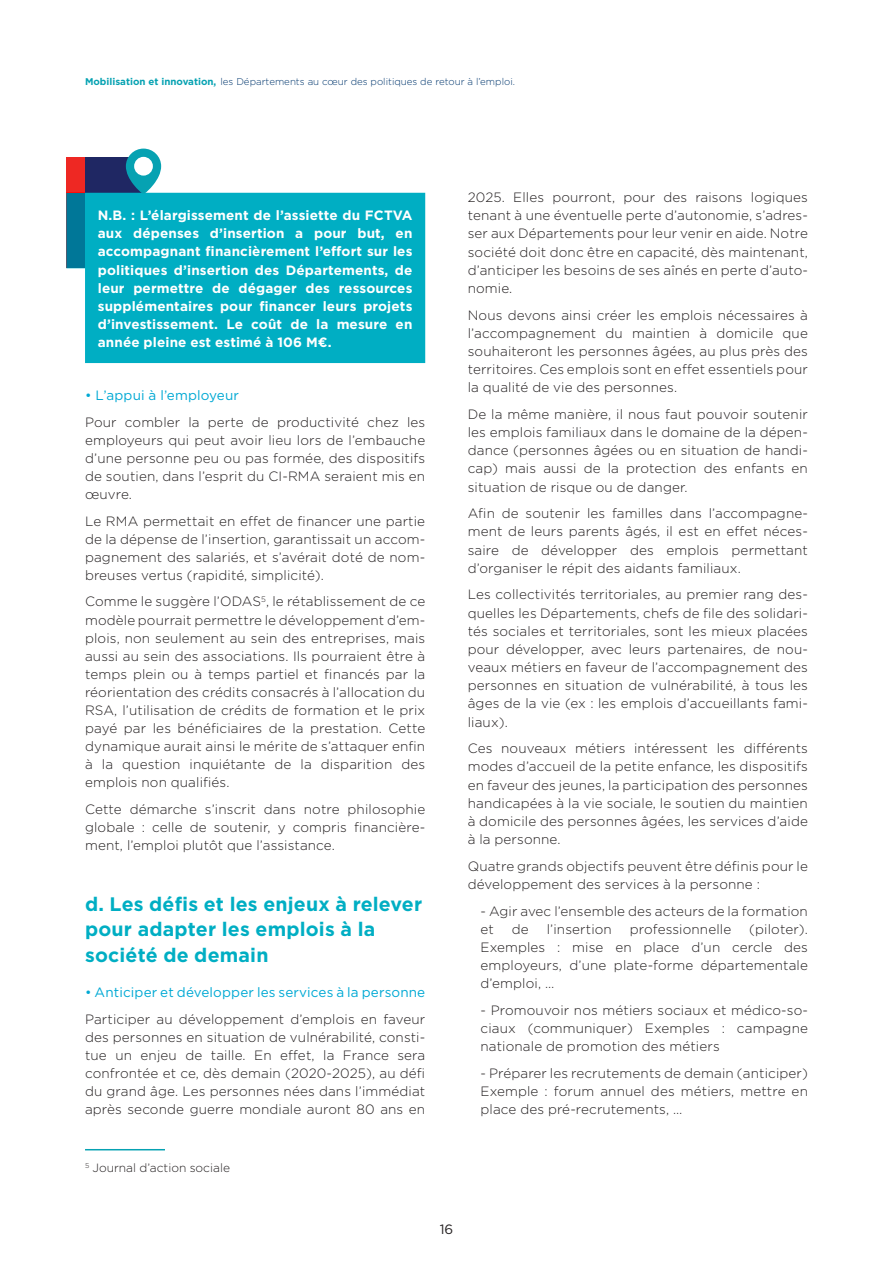
<style>
.page{position:relative;width:893px;height:1263px;background:#fff}
.page>*{position:absolute;margin:0;border:0;box-sizing:border-box;transform-origin:0 0}
.t1{font:700 19.5px/25.7px "Gotham";letter-spacing:.01em;color:#00aec3}
.t2{font:300 13.5px/18.1px "Gotham";letter-spacing:.01em;color:#231f20;text-align:justify}
.t3{font:700 13.5px/18.1px "Gotham";letter-spacing:.01em;color:#fff;text-align:justify}
.t4{font:13.5px "Gotham";letter-spacing:.01em;color:#00a9d4}
.t5{font:13.5px "Gotham";color:#231f20}
.t6{font:300 12px "Gotham";color:#231f20}
.t7{font:300 9.75px "Gotham";color:#01376e}
.s1{font-weight:700;color:#06a2b2}
</style>
<div class="page">
<div style="left:66px;top:157px;width:79px;height:36px;background:#1f2763"></div>
<div style="left:66px;top:193px;width:359px;height:170px;background:#00aec3"></div>
<div style="left:66px;top:157px;width:19px;height:36px;background:#ee2823"></div>
<div style="left:66px;top:193px;width:19px;height:75px;background:#007798"></div>
<svg style="left:126px;top:149px;width:35px;height:44px"></svg>
<div style="left:134px;top:157px;width:19px;height:19px;background:#fff;border-radius:50%"></div>
<hr style="left:85px;top:1149px;width:80px;height:1px;background:#06a2b2">
<p class="t7" style="left:85px;top:76px;width:431px"><span class="s1">Mobilisation et innovation,</span> les Départements au cœur des politiques de retour à l’emploi.</p>
<p class="t3" style="left:98px;top:206px;width:316px">N.B. : L’élargissement de l’assiette du FCTVA aux dépenses d’insertion a pour but, en accompagnant financièrement l’effort sur les politiques d’insertion des Départements, de leur permettre de dégager des ressources supplémentaires pour financer leurs projets d’investissement. Le coût de la mesure en année pleine est estimé à 106 M€.</p>
<p class="t4" style="left:85px;top:387px;width:155px">• L’appui à l’employeur</p>
<p class="t2" style="left:85px;top:412px;width:342px">Pour combler la perte de productivité chez les employeurs qui peut avoir lieu lors de l’embauche d’une personne peu ou pas formée, des dispositifs de soutien, dans l’esprit du CI-RMA seraient mis en œuvre.</p>
<p class="t2" style="left:85px;top:511px;width:342px">Le RMA permettait en effet de financer une partie de la dépense de l’insertion, garantissait un accom&shy;pagnement des salariés, et s’avérait doté de nom&shy;breuses vertus (rapidité, simplicité).</p>
<p class="t2" style="left:85px;top:592px;width:342px">Comme le suggère l’ODAS<sup>5</sup>, le rétablissement de ce modèle pourrait permettre le développement d’em&shy;plois, non seulement au sein des entreprises, mais aussi au sein des associations. Ils pourraient être à temps plein ou à temps partiel et financés par la réorientation des crédits consacrés à l’allocation du RSA, l’utilisation de crédits de formation et le prix payé par les bénéficiaires de la prestation. Cette dynamique aurait ainsi le mérite de s’attaquer enfin à la question inquiétante de la disparition des emplois non qualifiés.</p>
<p class="t2" style="left:85px;top:800px;width:342px">Cette démarche s’inscrit dans notre philosophie globale : celle de soutenir, y compris financière&shy;ment, l’emploi plutôt que l’assistance.</p>
<p class="t1" style="left:85px;top:891px;width:339px">d. Les défis et les enjeux à relever pour adapter les emplois à la société de demain</p>
<p class="t4" style="left:85px;top:984px;width:342px">• Anticiper et développer les services à la personne</p>
<p class="t2" style="left:85px;top:1009px;width:342px">Participer au développement d’emplois en faveur des personnes en situation de vulnérabilité, consti&shy;tue un enjeu de taille. En effet, la France sera confrontée et ce, dès demain (2020-2025), au défi du grand âge. Les personnes nées dans l’immédiat après seconde guerre mondiale auront 80 ans en</p>
<p class="t6" style="left:85px;top:1160px;width:146px"><sup>5</sup> Journal d’action sociale</p>
<p class="t2" style="left:468px;top:188px;width:342px">2025. Elles pourront, pour des raisons logiques tenant à une éventuelle perte d’autonomie, s’adres&shy;ser aux Départements pour leur venir en aide. Notre société doit donc être en capacité, dès maintenant, d’anticiper les besoins de ses aînés en perte d’auto&shy;nomie.</p>
<p class="t2" style="left:468px;top:305px;width:342px">Nous devons ainsi créer les emplois nécessaires à l’accompagnement du maintien à domicile que souhaiteront les personnes âgées, au plus près des territoires. Ces emplois sont en effet essentiels pour la qualité de vie des personnes.</p>
<p class="t2" style="left:468px;top:405px;width:342px">De la même manière, il nous faut pouvoir soutenir les emplois familiaux dans le domaine de la dépen&shy;dance (personnes âgées ou en situation de handi&shy;cap) mais aussi de la protection des enfants en situation de risque ou de danger.</p>
<p class="t2" style="left:468px;top:504px;width:342px">Afin de soutenir les familles dans l’accompagne&shy;ment de leurs parents âgés, il est en effet néces&shy;saire de développer des emplois permettant d’organiser le répit des aidants familiaux.</p>
<p class="t2" style="left:468px;top:585px;width:342px">Les collectivités territoriales, au premier rang des&shy;quelles les Départements, chefs de file des solidari&shy;tés sociales et territoriales, sont les mieux placées pour développer, avec leurs partenaires, de nou&shy;veaux métiers en faveur de l’accompagnement des personnes en situation de vulnérabilité, à tous les âges de la vie (ex : les emplois d’accueillants fami&shy;liaux).</p>
<p class="t2" style="left:468px;top:739px;width:342px">Ces nouveaux métiers intéressent les différents modes d’accueil de la petite enfance, les dispositifs en faveur des jeunes, la participation des personnes handicapées à la vie sociale, le soutien du maintien à domicile des personnes âgées, les services d’aide à la personne.</p>
<p class="t2" style="left:468px;top:856px;width:342px">Quatre grands objectifs peuvent être définis pour le développement des services à la personne :</p>
<p class="t2" style="left:480px;top:901px;width:329px">- Agir avec l’ensemble des acteurs de la formation et</p>
<p class="t2" style="left:512px;top:919px;width:18px">de</p>
<p class="t2" style="left:547px;top:919px;width:67px">l’insertion</p>
<p class="t2" style="left:630px;top:919px;width:103px">professionnelle</p>
<p class="t2" style="left:480px;top:919px;width:329px;text-indent:269px">(piloter).<br>Exemples : mise en place d’un cercle des employeurs, d’une plate-forme départementale d’emploi, …</p>
<p class="t2" style="left:480px;top:1001px;width:329px">- Promouvoir nos métiers sociaux et médico-so&shy;ciaux (communiquer) Exemples : campagne nationale de promotion des métiers</p>
<p class="t2" style="left:480px;top:1063px;width:329px">- Préparer les recrutements de demain (anticiper)<br>Exemple : forum annuel des métiers, mettre en place des pré-recrutements, …</p>
<p class="t5" style="left:440px;top:1220px;width:15px">16</p>
</div>
